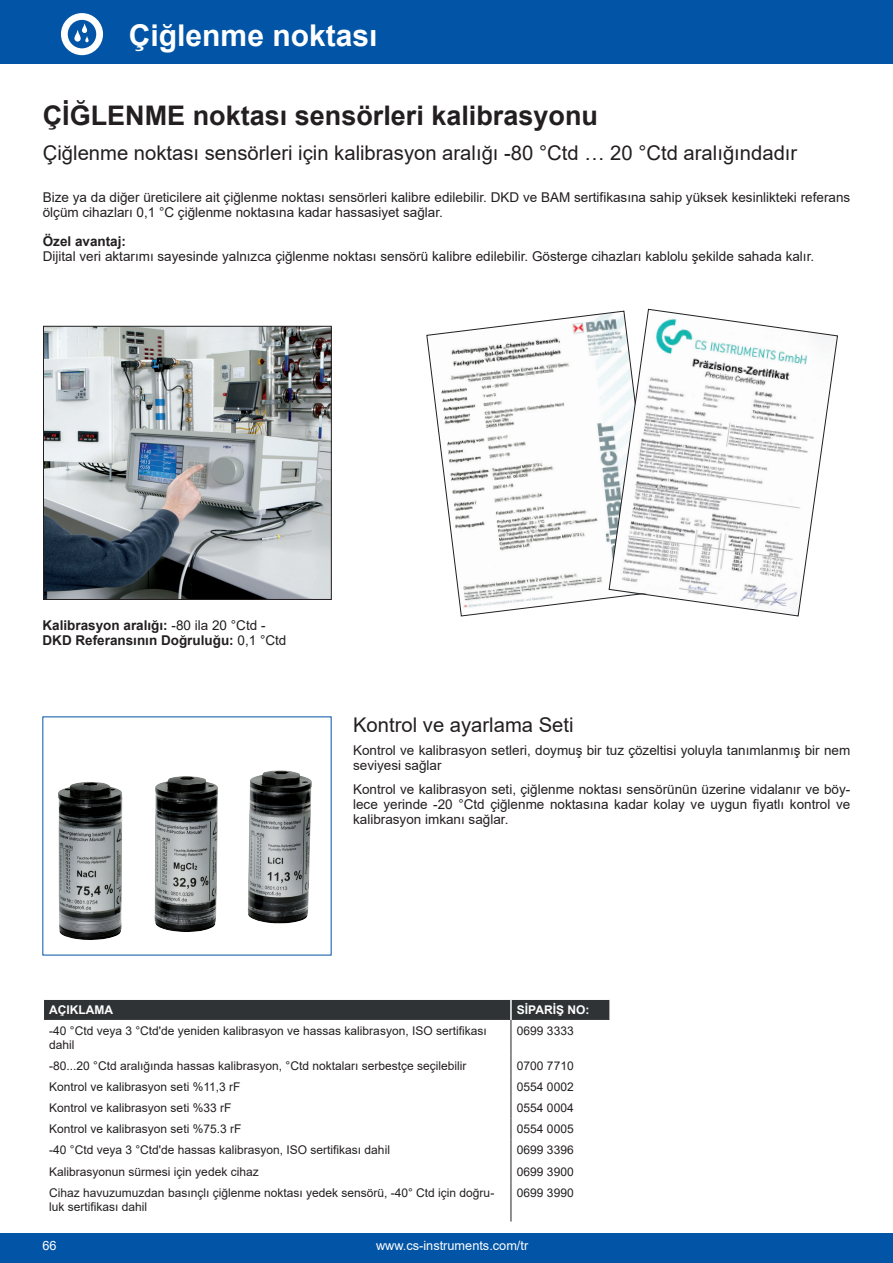
<style>
.page{position:relative;width:893px;height:1263px;background:#fff}
.page>*{position:absolute;margin:0;border:0;box-sizing:border-box;transform-origin:0 0}
.t1{font:700 30px "Arial";color:#fff}
.t2{font:700 27px "Arial";color:#231f20}
.t3{font:20.25px "Arial";color:#231f20}
.t4{font:13.5px/15px "Arial";color:#231f20}
.t5{font:700 13.5px/15px "Arial";color:#231f20}
.t6{font:12.75px "Arial";color:#fff}
.t7{font:12px/14.4px "Arial";color:#231f20}
.t8{font:700 12px "Arial";color:#fff}
.s1{font-weight:400}
</style>
<div class="page">
<div style="left:0;top:0;width:893px;height:64px;background:#0154a6"></div>
<svg style="left:61px;top:13px;width:42px;height:42px"></svg>
<img style="left:58px;top:770px;width:254px;height:170px">
<svg style="left:426px;top:312px;width:183px;height:304px"></svg>
<img style="left:45px;top:328px;width:284px;height:270px">
<div style="left:43px;top:326px;width:288px;height:274px;border:1px solid #231f20"></div>
<hr style="left:511px;top:1020px;width:1px;height:35px;background:#231f20">
<svg style="left:511px;top:1055px;width:1px;height:127px"></svg>
<hr style="left:511px;top:1182px;width:1px;height:39px;background:#231f20">
<div style="left:44px;top:1000px;width:565px;height:20px;background:#2f3336"></div>
<hr style="left:510px;top:1000px;width:2px;height:20px;background:#fff">
<svg style="left:609px;top:309px;width:229px;height:307px"></svg>
<div style="left:0;top:1233px;width:893px;height:30px;background:#0154a6"></div>
<h1 class="t1" style="left:128px;top:10px;width:250px">Çiğlenme noktası</h1>
<h1 class="t1" style="left:129px;top:15px;width:250px">Çiğlenme noktası</h1>
<h2 class="t2" style="left:43px;top:96px;width:557px">ÇİĞLENME noktası sensörleri kalibrasyonu</h2>
<h3 class="t3" style="left:43px;top:139px;width:756px">Çiğlenme noktası sensörleri için kalibrasyon aralığı -80 °Ctd … 20 °Ctd aralığındadır</h3>
<p class="t4" style="left:43px;top:190px;width:809px">Bize ya da diğer üreticilere ait çiğlenme noktası sensörleri kalibre edilebilir. DKD ve BAM sertifikasına sahip yüksek kesinlikteki referans ölçüm cihazları 0,1 °C çiğlenme noktasına kadar hassasiyet sağlar.</p>
<p class="t5" style="left:43px;top:234px;width:85px">Özel avantaj:</p>
<p class="t4" style="left:43px;top:248px;width:773px">Dijital veri aktarımı sayesinde yalnızca çiğlenme noktası sensörü kalibre edilebilir. Gösterge cihazları kablolu şekilde sahada kalır.</p>
<p class="t5" style="left:43px;top:618px;width:245px">Kalibrasyon aralığı: <span class="s1">-80 ila 20 °Ctd -<br></span>DKD Referansının Doğruluğu: <span class="s1">0,1 °Ctd</span></p>
<h3 class="t3" style="left:353px;top:711px;width:222px">Kontrol ve ayarlama Seti</h3>
<p class="t4" style="left:353px;top:743px;width:499px">Kontrol ve kalibrasyon setleri, doymuş bir tuz çözeltisi yoluyla tanımlanmış bir nem seviyesi sağlar</p>
<p class="t4" style="left:353px;top:781px;width:499px;text-align:justify">Kontrol ve kalibrasyon seti, çiğlenme noktası sensörünün üzerine vidalanır ve böy&shy;lece yerinde -20 °Ctd çiğlenme noktasına kadar kolay ve uygun fiyatlı kontrol ve kalibrasyon imkanı sağlar.</p>
<p class="t8" style="left:49px;top:1001px;width:65px">AÇIKLAMA</p>
<p class="t8" style="left:517px;top:1001px;width:74px">SİPARİŞ NO:</p>
<p class="t7" style="left:49px;top:1023px;width:439px">-40 °Ctd veya 3 °Ctd'de yeniden kalibrasyon ve hassas kalibrasyon, ISO sertifikası dahil</p>
<p class="t7" style="left:517px;top:1023px;width:58px">0699 3333</p>
<p class="t7" style="left:49px;top:1058px;width:419px">-80...20 °Ctd aralığında hassas kalibrasyon, °Ctd noktaları serbestçe seçilebilir</p>
<p class="t7" style="left:517px;top:1058px;width:58px">0700 7710</p>
<p class="t7" style="left:49px;top:1079px;width:193px">Kontrol ve kalibrasyon seti %11,3 rF</p>
<p class="t7" style="left:517px;top:1079px;width:58px">0554 0002</p>
<p class="t7" style="left:49px;top:1100px;width:184px">Kontrol ve kalibrasyon seti %33 rF</p>
<p class="t7" style="left:517px;top:1100px;width:58px">0554 0004</p>
<p class="t7" style="left:49px;top:1122px;width:194px">Kontrol ve kalibrasyon seti %75.3 rF</p>
<p class="t7" style="left:517px;top:1122px;width:58px">0554 0005</p>
<p class="t7" style="left:49px;top:1143px;width:342px">-40 °Ctd veya 3 °Ctd'de hassas kalibrasyon, ISO sertifikası dahil</p>
<p class="t7" style="left:517px;top:1143px;width:58px">0699 3396</p>
<p class="t7" style="left:49px;top:1164px;width:211px">Kalibrasyonun sürmesi için yedek cihaz</p>
<p class="t7" style="left:517px;top:1164px;width:58px">0699 3900</p>
<p class="t7" style="left:49px;top:1185px;width:447px">Cihaz havuzumuzdan basınçlı çiğlenme noktası yedek sensörü, -40° Ctd için doğru&shy;luk sertifikası dahil</p>
<p class="t7" style="left:517px;top:1185px;width:58px">0699 3990</p>
<p class="t6" style="left:43px;top:1237px;width:16px">66</p>
<p class="t6" style="left:376px;top:1237px;width:154px">www.cs-instruments.com/tr</p>
</div>
